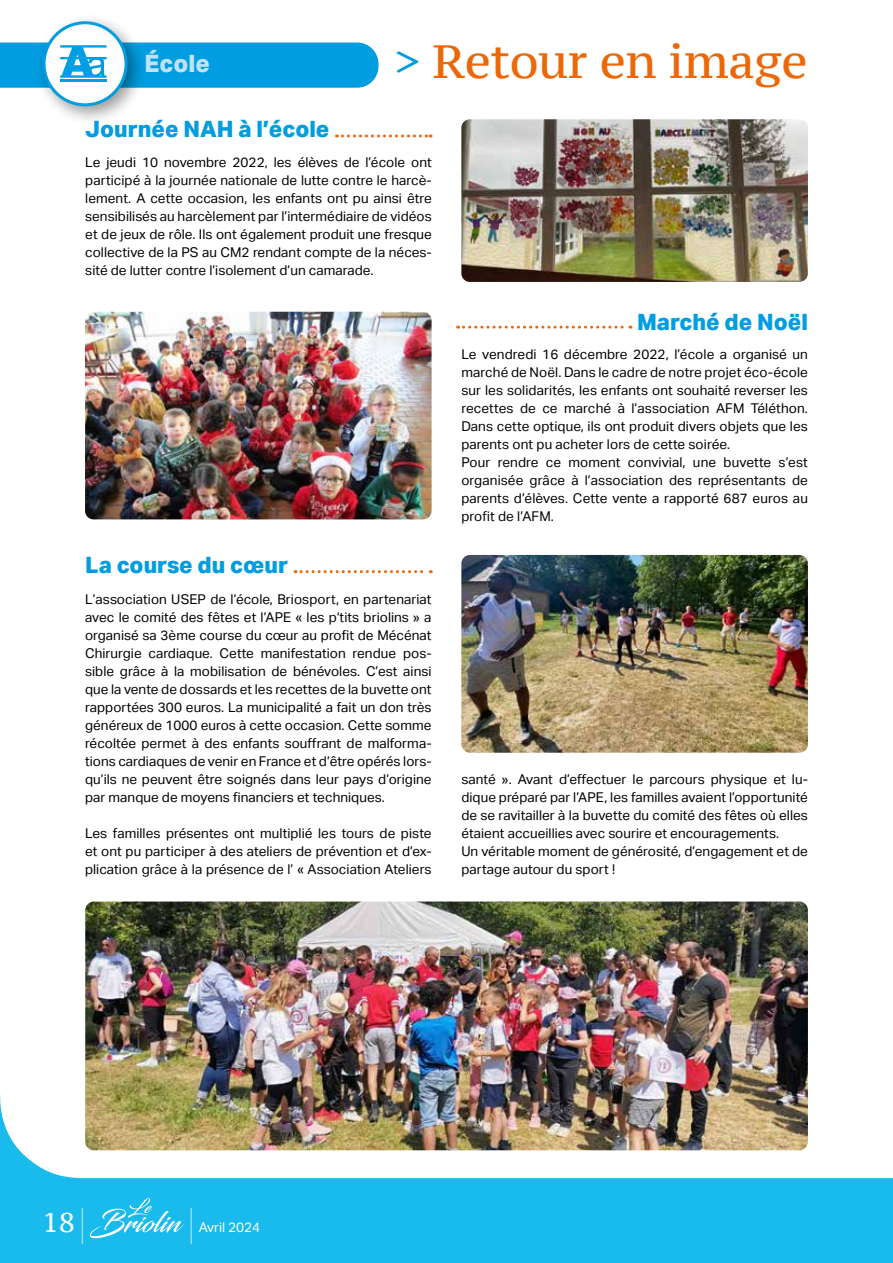
<style>
.page{position:relative;width:893px;height:1263px;background:#fff}
.page>*{position:absolute;margin:0;border:0;box-sizing:border-box;transform-origin:0 0}
.t1{font:46.5px "PT Serif Caption";letter-spacing:-.01em;color:#ec6707}
.t2{font:27px "PT Serif Caption";color:#fff}
.t3{font:800 24px "Aktiv Grotesk";color:#bde3f9}
.t4{font:800 22.5px "Aktiv Grotesk";color:#009de0}
.t5{font:13.5px/18px "Aktiv Grotesk";letter-spacing:.005em;color:#000;text-align:justify}
.t6{font:13.5px "Aktiv Grotesk";color:#fff}
.s1{color:#009de0}
</style>
<div class="page">
<svg style="left:0;top:1094px;width:893px;height:169px;fill:#19baec"></svg>
<hr style="left:82px;top:1208px;width:1px;height:36px;background:#fff">
<svg style="left:90px;top:1198px;width:94px;height:40px;background:#3fc5ef"></svg>
<hr style="left:190px;top:1208px;width:2px;height:36px;background:#fff">
<div style="left:35px;top:13px;width:113px;height:113px;background:#000;opacity:.4"></div>
<div style="left:44px;top:23px;width:82px;height:82px;background:#fff;border-radius:50%"></div>
<svg style="left:0;top:43px;width:378px;height:45px;background:#26aae3"></svg>
<hr style="left:60px;top:79px;width:47px;height:3px;background:#009fe3">
<div style="left:43px;top:21px;width:85px;height:85px;border:3px solid #009de0;border-radius:50%"></div>
<svg style="left:336px;top:134px;width:95px;height:3px"></svg>
<svg style="left:295px;top:570px;width:136px;height:3px"></svg>
<svg style="left:458px;top:326px;width:173px;height:3px"></svg>
<img style="left:461px;top:119px;width:347px;height:163px">
<img style="left:85px;top:312px;width:347px;height:207px">
<img style="left:461px;top:555px;width:347px;height:198px">
<img style="left:85px;top:901px;width:723px;height:249px">
<h3 class="t3" style="left:145px;top:50px;width:67px">École</h3>
<h1 class="t1" style="left:393px;top:32px;width:417px"><span class="s1">&gt;</span> Retour en image</h1>
<h3 class="t4" style="left:85px;top:117px;width:246px">Journée NAH à l’école</h3>
<p class="t5" style="left:85px;top:153px;width:348px">Le jeudi 10 novembre 2022, les élèves de l’école ont participé à la journée nationale de lutte contre le harcè&shy;lement. A cette occasion, les enfants ont pu ainsi être sensibilisés au harcèlement par l’intermédiaire de vidéos et de jeux de rôle. Ils ont également produit une fresque collective de la PS au CM2 rendant compte de la néces&shy;sité de lutter contre l’isolement d’un camarade.</p>
<h3 class="t4" style="left:85px;top:552px;width:204px">La course du cœur</h3>
<p class="t5" style="left:85px;top:591px;width:348px">L’association USEP de l’école, Briosport, en partenariat avec le comité des fêtes et l’APE « les p‘tits briolins » a organisé sa 3ème course du cœur au profit de Mécénat Chirurgie cardiaque. Cette manifestation rendue pos&shy;sible grâce à la mobilisation de bénévoles. C’est ainsi que la vente de dossards et les recettes de la buvette ont rapportées 300 euros. La municipalité a fait un don très généreux de 1000 euros à cette occasion. Cette somme récoltée permet à des enfants souffrant de malforma&shy;tions cardiaques de venir en France et d’être opérés lors&shy;qu’ils ne peuvent être soignés dans leur pays d’origine par manque de moyens financiers et techniques.</p>
<p class="t5" style="left:85px;top:825px;width:348px">Les familles présentes ont multiplié les tours de piste et ont pu participer à des ateliers de prévention et d’ex&shy;plication grâce à la présence de l’ « Association Ateliers</p>
<h3 class="t4" style="left:637px;top:309px;width:172px">Marché de Noël</h3>
<p class="t5" style="left:461px;top:345px;width:348px;text-align:left">Le vendredi 16 décembre 2022, l’école a organisé un marché de Noël. Dans le cadre de notre projet éco-école sur les solidarités, les enfants ont souhaité reverser les recettes de ce marché à l’association AFM Téléthon.<br>Dans cette optique, ils ont produit divers objets que les parents ont pu acheter lors de cette soirée.<br>Pour rendre ce moment convivial, une buvette s’est organisée grâce à l’association des représentants de parents d’élèves. Cette vente a rapporté 687 euros au profit de l’AFM.</p>
<p class="t5" style="left:461px;top:770px;width:348px;text-align:left">santé ». Avant d’effectuer le parcours physique et lu&shy;dique préparé par l’APE, les familles avaient l’opportunité de se ravitailler à la buvette du comité des fêtes où elles étaient accueillies avec sourire et encouragements.<br>Un véritable moment de générosité, d’engagement et de partage autour du sport !</p>
<h2 class="t2" style="left:43px;top:1205px;width:34px">18</h2>
<p class="t6" style="left:199px;top:1220px;width:63px">Avril 2024</p>
</div>
